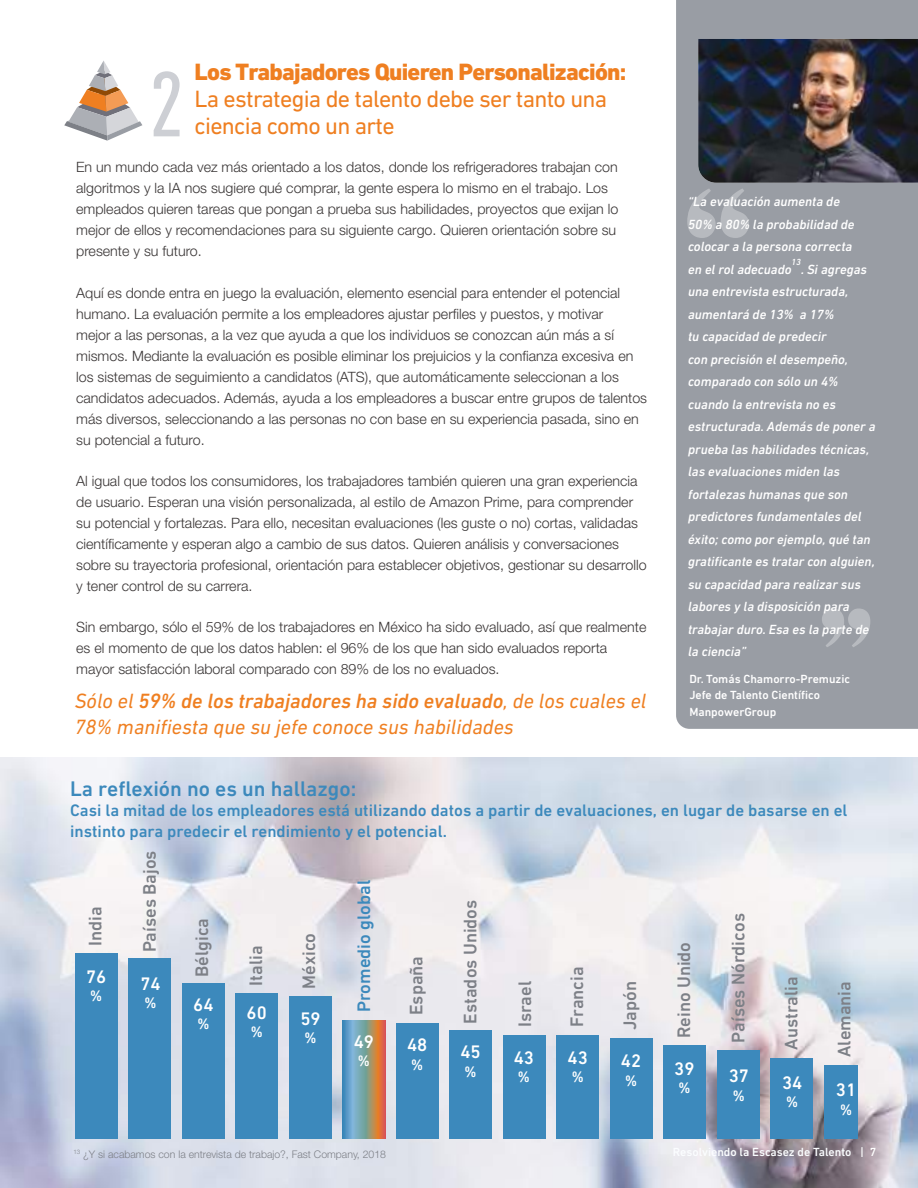
<style>
.page{position:relative;width:918px;height:1188px;background:#fff}
.page>*{position:absolute;margin:0;border:0;box-sizing:border-box;transform-origin:0 0}
.t1{font:500 condensed 90.3px "DINOT";color:#cdcfd4}
.t2{font:24px "DIN Next W1 G";letter-spacing:-.03em;color:#ef7f21}
.t3{font:800 24px "DIN Next W1 G";letter-spacing:-.03em;color:#ef7f21}
.t4{font:500 21.45px "DIN Next W1 G";color:#3c89bc}
.t5{font:italic 21px/25.5px "DIN Next W1 G";color:#ef7f21}
.t6{font:500 18.45px "DIN Next W1 G";color:#7d8087}
.t7{font:500 18.45px "DIN Next W1 G";color:#fff}
.t8{font:500 18.45px "DIN Next W1 G";color:#3c89bc}
.t9{font:500 16.95px/20.2px "DIN Next W1 G";color:#3c89bc}
.t10{font:500 15.3px "DIN Next W1 G";color:#fff}
.t11{font:300 14.25px/21px "Helvetica Neue LT Std";color:#393535}
.t12{font:italic 500 13.5px/22.5px "DIN Next W1 G";color:#fff}
.t13{font:500 12px/16.5px "DIN Next W1 G";color:#fff}
.t14{font:500 12px "DIN Next W1 G";color:#fbfdff}
.t15{font:300 10.5px "Helvetica Neue LT Std";color:#7d8087}
.t16{font:italic 500 9px "DIN Next W1 G";color:#fff}
.s1{font-weight:500}
.s2{color:#fff}
</style>
<div class="page">
<img style="left:0;top:757px;width:918px;height:431px">
<svg style="left:64px;top:61px;width:78px;height:80px"></svg>
<div style="left:676px;top:0;width:242px;height:729px;background:#999da4"></div>
<svg style="left:822px;top:608px;width:48px;height:39px;background:#a8acb2"></svg>
<img style="left:687px;top:39px;width:231px;height:199px">
<div style="left:824px;top:1065px;width:34px;height:73px;background:#3c89bc"></div>
<div style="left:771px;top:1058px;width:42px;height:80px;background:#3c89bc"></div>
<div style="left:717px;top:1050px;width:43px;height:88px;background:#3c89bc"></div>
<div style="left:664px;top:1045px;width:42px;height:93px;background:#3c89bc"></div>
<div style="left:610px;top:1038px;width:43px;height:100px;background:#3c89bc"></div>
<div style="left:556px;top:1035px;width:43px;height:103px;background:#3c89bc"></div>
<div style="left:503px;top:1035px;width:43px;height:103px;background:#3c89bc"></div>
<div style="left:449px;top:1030px;width:43px;height:108px;background:#3c89bc"></div>
<div style="left:396px;top:1023px;width:43px;height:115px;background:#3c89bc"></div>
<svg style="left:342px;top:1021px;width:43px;height:117px;background:#90958f"></svg>
<div style="left:289px;top:996px;width:43px;height:142px;background:#3c89bc"></div>
<div style="left:235px;top:993px;width:43px;height:145px;background:#3c89bc"></div>
<div style="left:182px;top:983px;width:43px;height:155px;background:#3c89bc"></div>
<div style="left:128px;top:958px;width:43px;height:180px;background:#3c89bc"></div>
<div style="left:75px;top:953px;width:43px;height:185px;background:#3c89bc"></div>
<h1 class="t1" style="left:149px;top:51px;width:36px">2</h1>
<h2 class="t3" style="left:195px;top:58px;width:434px">Los Trabajadores Quieren Personalización:</h2>
<h2 class="t2" style="left:195px;top:85px;width:414px">La estrategia de talento debe ser tanto una</h2>
<h2 class="t2" style="left:195px;top:112px;width:202px">ciencia como un arte</h2>
<p class="t11" style="left:76px;top:156px;width:544px">En un mundo cada vez más orientado a los datos, donde los refrigeradores trabajan con algoritmos y la IA nos sugiere qué comprar, la gente espera lo mismo en el trabajo. Los empleados quieren tareas que pongan a prueba sus habilidades, proyectos que exijan lo mejor de ellos y recomendaciones para su siguiente cargo. Quieren orientación sobre su presente y su futuro.</p>
<p class="t11" style="left:76px;top:282px;width:572px">Aquí es donde entra en juego la evaluación, elemento esencial para entender el potencial humano. La evaluación permite a los empleadores ajustar perfiles y puestos, y motivar<br>mejor a las personas, a la vez que ayuda a que los individuos se conozcan aún más a sí mismos. Mediante la evaluación es posible eliminar los prejuicios y la confianza excesiva en los sistemas de seguimiento a candidatos (ATS), que automáticamente seleccionan a los candidatos adecuados. Además, ayuda a los empleadores a buscar entre grupos de talentos más diversos, seleccionando a las personas no con base en su experiencia pasada, sino en su potencial a futuro.</p>
<p class="t11" style="left:76px;top:470px;width:572px">Al igual que todos los consumidores, los trabajadores también quieren una gran experiencia de usuario. Esperan una visión personalizada, al estilo de Amazon Prime, para comprender su potencial y fortalezas. Para ello, necesitan evaluaciones (les guste o no) cortas, validadas científicamente y esperan algo a cambio de sus datos. Quieren análisis y conversaciones sobre su trayectoria profesional, orientación para establecer objetivos, gestionar su desarrollo y tener control de su carrera.</p>
<p class="t11" style="left:76px;top:616px;width:572px">Sin embargo, sólo el 59% de los trabajadores en México ha sido evaluado, así que realmente es el momento de que los datos hablen: el 96% de los que han sido evaluados reporta mayor satisfacción laboral comparado con 89% de los no evaluados.</p>
<h3 class="t5" style="left:75px;top:688px;width:573px">Sólo el <span class="s1">59% de los trabajadores ha sido evaluado</span>, de los cuales el<br>78% manifiesta que su jefe conoce sus habilidades</h3>
<p class="t12" style="left:688px;top:190px;width:168px">“La evaluación aumenta de<br>50% a 80% la probabilidad de colocar a la persona correcta en el rol adecuado</p>
<p class="t16" style="left:792px;top:256px;width:11px">13</p>
<p class="t12" style="left:688px;top:258px;width:189px;text-indent:113px">. Si agregas una entrevista estructurada, aumentará de 13% a 17%<br>tu capacidad de predecir<br>con precisión el desempeño, comparado con sólo un 4% cuando la entrevista no es estructurada. Además de poner a prueba las habilidades técnicas, las evaluaciones miden las fortalezas humanas que son predictores fundamentales del éxito; como por ejemplo, qué tan gratificante es tratar con alguien, su capacidad para realizar sus labores y la disposición para trabajar duro. Esa es la parte de la ciencia”</p>
<p class="t13" style="left:689px;top:670px;width:162px">Dr. Tomás Chamorro-Premuzic<br>Jefe de Talento Científico<br>ManpowerGroup</p>
<h3 class="t4" style="left:70px;top:776px;width:288px">La reflexión no es un hallazgo:</h3>
<p class="t9" style="left:70px;top:800px;width:779px">Casi la mitad de los empleadores está utilizando datos a partir de evaluaciones, en lugar de basarse en el instinto para predecir el rendimiento y el potencial.</p>
<p class="t6" style="left:85px;top:946px;width:41px;rotate:-90deg">India</p>
<p class="t7" style="left:86px;top:966px;width:22px">76</p>
<p class="t10" style="left:90px;top:987px;width:14px">%</p>
<p class="t6" style="left:139px;top:952px;width:103px;rotate:-90deg">Países Bajos</p>
<p class="t6" style="left:191px;top:977px;width:60px;rotate:-90deg">Bélgica</p>
<p class="t7" style="left:140px;top:973px;width:22px">74</p>
<p class="t10" style="left:144px;top:994px;width:14px">%</p>
<p class="t7" style="left:193px;top:994px;width:22px">64</p>
<p class="t10" style="left:197px;top:1015px;width:14px">%</p>
<p class="t6" style="left:245px;top:986px;width:42px;rotate:-90deg">Italia</p>
<p class="t7" style="left:247px;top:1002px;width:22px">60</p>
<p class="t10" style="left:251px;top:1023px;width:14px">%</p>
<p class="t8" style="left:353px;top:1012px;width:134px;rotate:-90deg">Promedio global</p>
<p class="t6" style="left:298px;top:989px;width:57px;rotate:-90deg">México</p>
<p class="t7" style="left:301px;top:1008px;width:22px">59</p>
<p class="t10" style="left:305px;top:1029px;width:14px">%</p>
<p class="t7" style="left:354px;top:1031px;width:22px">49</p>
<p class="t10" style="left:358px;top:1052px;width:14px">%</p>
<p class="t6" style="left:406px;top:1015px;width:61px;rotate:-90deg">España</p>
<p class="t7" style="left:407px;top:1034px;width:22px">48</p>
<p class="t10" style="left:411px;top:1056px;width:14px">%</p>
<p class="t6" style="left:460px;top:1024px;width:126px;rotate:-90deg">Estados Unidos</p>
<p class="t7" style="left:460px;top:1041px;width:22px">45</p>
<p class="t10" style="left:465px;top:1063px;width:14px">%</p>
<p class="t6" style="left:514px;top:1027px;width:48px;rotate:-90deg">Israel</p>
<p class="t7" style="left:514px;top:1047px;width:22px">43</p>
<p class="t10" style="left:518px;top:1068px;width:14px">%</p>
<p class="t6" style="left:566px;top:1027px;width:62px;rotate:-90deg">Francia</p>
<p class="t7" style="left:568px;top:1047px;width:22px">43</p>
<p class="t10" style="left:572px;top:1068px;width:14px">%</p>
<p class="t6" style="left:619px;top:1030px;width:50px;rotate:-90deg">Japón</p>
<p class="t7" style="left:621px;top:1050px;width:22px">42</p>
<p class="t10" style="left:625px;top:1071px;width:14px">%</p>
<p class="t6" style="left:673px;top:1038px;width:98px;rotate:-90deg">Reino Unido</p>
<p class="t7" style="left:674px;top:1058px;width:22px">39</p>
<p class="t10" style="left:678px;top:1079px;width:14px">%</p>
<p class="t6" style="left:727px;top:1043px;width:131px;rotate:-90deg">Países Nórdicos</p>
<p class="t7" style="left:729px;top:1065px;width:22px">37</p>
<p class="t10" style="left:733px;top:1087px;width:14px">%</p>
<p class="t6" style="left:781px;top:1050px;width:75px;rotate:-90deg">Australia</p>
<p class="t6" style="left:834px;top:1057px;width:78px;rotate:-90deg">Alemania</p>
<p class="t7" style="left:782px;top:1072px;width:22px">34</p>
<p class="t10" style="left:786px;top:1093px;width:14px">%</p>
<p class="t7" style="left:836px;top:1079px;width:22px">31</p>
<p class="t10" style="left:840px;top:1101px;width:14px">%</p>
<p class="t15" style="left:74px;top:1148px;width:314px"><sup>13</sup> ¿Y si acabamos con la entrevista de trabajo?, Fast Company, 2018</p>
<p class="t14" style="left:673px;top:1145px;width:205px">Resolviendo la Escasez de Talento <span class="s2">| 7</span></p>
</div>
